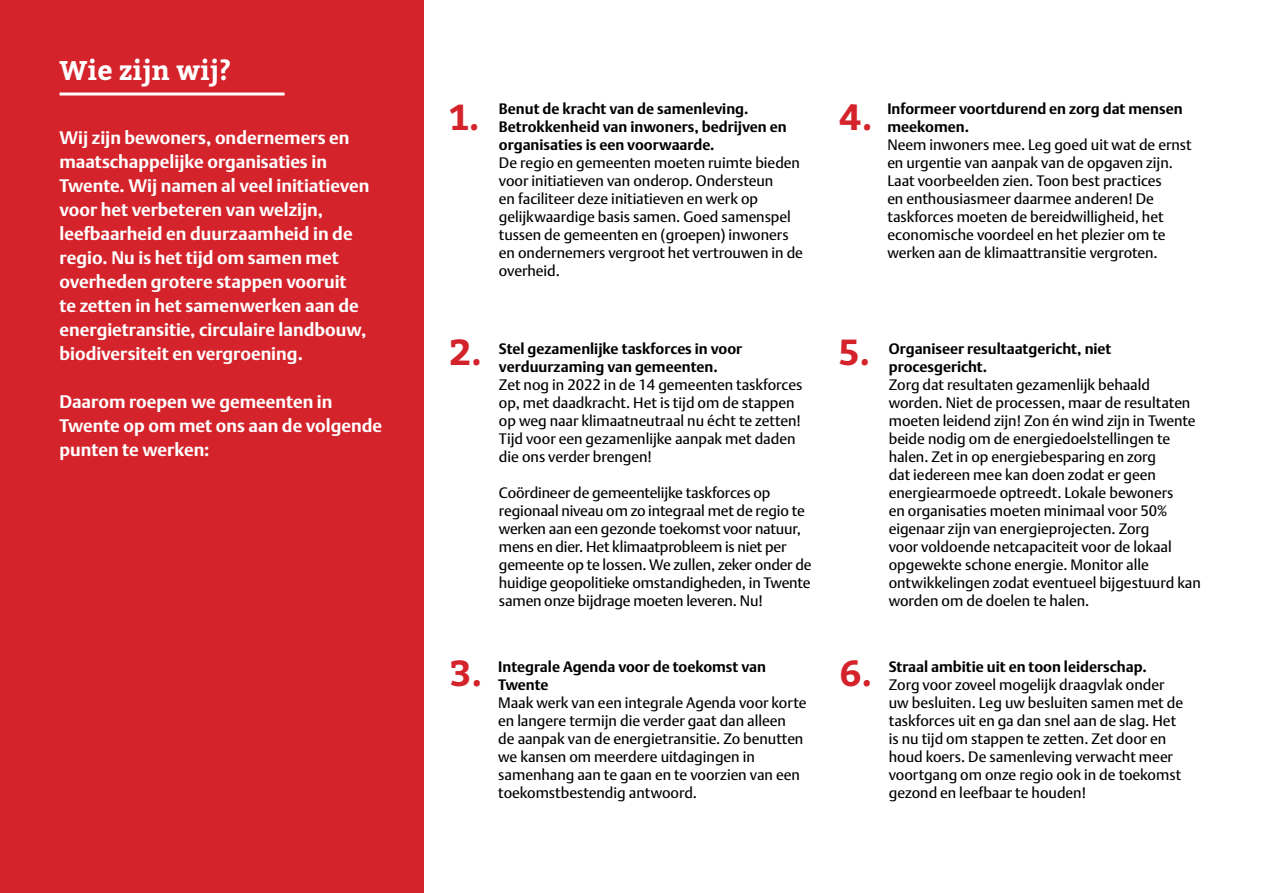
<style>
.page{position:relative;width:1263px;height:893px;background:#fff}
.page>*{position:absolute;margin:0;border:0;box-sizing:border-box;transform-origin:0 0}
.t1{font:700 36px "Bitter";color:#d4232b}
.t2{font:700 27px "Bitter";color:#fff}
.t3{font:700 18px/24px "DTL Argo T";color:#fff}
.t4{font:15px/18px "DTL Argo T";color:#000}
.t5{font:700 15px/18px "DTL Argo T";color:#000}
</style>
<div class="page">
<div style="left:0;top:0;width:424px;height:893px;background:#d4232b"></div>
<hr style="left:60px;top:93px;width:225px;height:3px;background:#fff">
<h2 class="t2" style="left:60px;top:53px;width:173px">Wie zijn wij?</h2>
<p class="t3" style="left:60px;top:126px;width:311px">Wij zijn bewoners, ondernemers en maatschappelijke organisaties in Twente. Wij namen al veel initiatieven voor het verbeteren van welzijn, leefbaarheid en duurzaamheid in de regio. Nu is het tijd om samen met overheden grotere stappen vooruit<br>te zetten in het samenwerken aan de energietransitie, circulaire landbouw, biodiversiteit en vergroening.</p>
<p class="t3" style="left:60px;top:389px;width:324px">Daarom roepen we gemeenten in<br>Twente op om met ons aan de volgende punten te werken:</p>
<h1 class="t1" style="left:449px;top:94px;width:32px">1.</h1>
<p class="t5" style="left:499px;top:100px;width:289px">Benut de kracht van de samenleving.<br>Betrokkenheid van inwoners, bedrijven en organisaties is een voorwaarde.</p>
<p class="t4" style="left:499px;top:154px;width:306px">De regio en gemeenten moeten ruimte bieden voor initiatieven van onderop. Ondersteun<br>en faciliteer deze initiatieven en werk op gelijkwaardige basis samen. Goed samenspel tussen de gemeenten en (groepen) inwoners en ondernemers vergroot het vertrouwen in de overheid.</p>
<h1 class="t1" style="left:839px;top:94px;width:35px">4.</h1>
<p class="t5" style="left:887px;top:100px;width:297px">Informeer voortdurend en zorg dat mensen meekomen.</p>
<p class="t4" style="left:887px;top:136px;width:306px">Neem inwoners mee. Leg goed uit wat de ernst en urgentie van aanpak van de opgaven zijn.<br>Laat voorbeelden zien. Toon best practices<br>en enthousiasmeer daarmee anderen! De taskforces moeten de bereidwilligheid, het economische voordeel en het plezier om te werken aan de klimaattransitie vergroten.</p>
<h1 class="t1" style="left:449px;top:329px;width:34px">2.</h1>
<p class="t5" style="left:499px;top:340px;width:245px">Stel gezamenlijke taskforces in voor verduurzaming van gemeenten.</p>
<p class="t4" style="left:499px;top:376px;width:305px">Zet nog in 2022 in de 14 gemeenten taskforces op, met daadkracht. Het is tijd om de stappen op weg naar klimaatneutraal nu écht te zetten!<br>Tijd voor een gezamenlijke aanpak met daden die ons verder brengen!</p>
<p class="t4" style="left:499px;top:484px;width:314px">Coördineer de gemeentelijke taskforces op regionaal niveau om zo integraal met de regio te werken aan een gezonde toekomst voor natuur, mens en dier. Het klimaatprobleem is niet per gemeente op te lossen. We zullen, zeker onder de huidige geopolitieke omstandigheden, in Twente samen onze bijdrage moeten leveren. Nu!</p>
<h1 class="t1" style="left:839px;top:329px;width:32px">5.</h1>
<p class="t5" style="left:889px;top:340px;width:224px">Organiseer resultaatgericht, niet procesgericht.</p>
<p class="t4" style="left:889px;top:376px;width:314px">Zorg dat resultaten gezamenlijk behaald worden. Niet de processen, maar de resultaten moeten leidend zijn! Zon én wind zijn in Twente beide nodig om de energiedoelstellingen te halen. Zet in op energiebesparing en zorg<br>dat iedereen mee kan doen zodat er geen energiearmoede optreedt. Lokale bewoners<br>en organisaties moeten minimaal voor 50% eigenaar zijn van energieprojecten. Zorg<br>voor voldoende netcapaciteit voor de lokaal opgewekte schone energie. Monitor alle ontwikkelingen zodat eventueel bijgestuurd kan worden om de doelen te halen.</p>
<h1 class="t1" style="left:450px;top:650px;width:34px">3.</h1>
<p class="t5" style="left:498px;top:658px;width:269px">Integrale Agenda voor de toekomst van<br>Twente</p>
<p class="t4" style="left:498px;top:694px;width:310px">Maak werk van een integrale Agenda voor korte en langere termijn die verder gaat dan alleen<br>de aanpak van de energietransitie. Zo benutten we kansen om meerdere uitdagingen in samenhang aan te gaan en te voorzien van een toekomstbestendig antwoord.</p>
<h1 class="t1" style="left:839px;top:650px;width:35px">6.</h1>
<p class="t5" style="left:889px;top:658px;width:260px">Straal ambitie uit en toon leiderschap.</p>
<p class="t4" style="left:889px;top:676px;width:296px">Zorg voor zoveel mogelijk draagvlak onder uw besluiten. Leg uw besluiten samen met de taskforces uit en ga dan snel aan de slag. Het is nu tijd om stappen te zetten. Zet door en houd koers. De samenleving verwacht meer voortgang om onze regio ook in de toekomst gezond en leefbaar te houden!</p>
</div>
